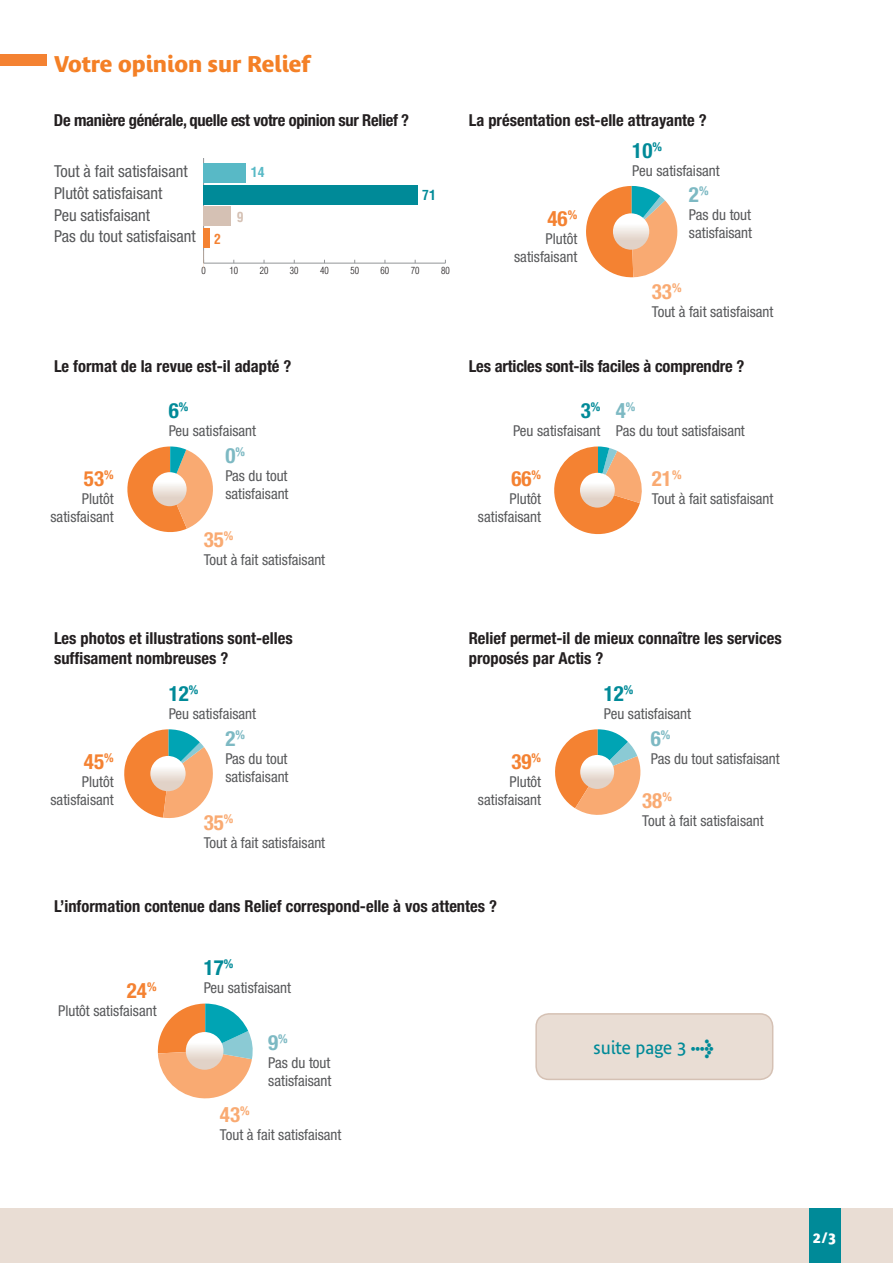
<style>
.page{position:relative;width:893px;height:1263px;background:#fff}
.page>*{position:absolute;margin:0;border:0;box-sizing:border-box;transform-origin:0 0}
.t1{font:700 22.5px "Bienvenue";color:#f48026}
.t2{font:700 condensed 21px "Helvetica Neue";color:#f9aa72}
.t3{font:700 condensed 21px "Helvetica Neue";color:#f48232}
.t4{font:700 condensed 21px "Helvetica Neue";color:#008a98}
.t5{font:700 condensed 21px "Helvetica Neue";color:#7db9c3}
.t6{font:18px "Bienvenue";color:#008a98}
.t7{font:700 condensed 16.5px/19.8px "Helvetica Neue";color:#231f20}
.t8{font:condensed 16.5px/21.9px "Helvetica Neue";color:#57585a}
.t9{font:700 condensed 16.5px "Helvetica Neue";letter-spacing:-.02em;color:#231f20}
.t10{font:condensed 15px/18px "Helvetica Neue";color:#57585a;text-align:right}
.t11{font:700 15px "Bienvenue";color:#fff}
.t12{font:700 condensed 13.65px "Helvetica";color:#58b9c6}
.t13{font:700 condensed 13.65px "Helvetica";color:#008a98}
.t14{font:700 condensed 13.65px "Helvetica";color:#d5c1b4}
.t15{font:700 condensed 13.65px "Helvetica";color:#f48232}
.t16{font:300 condensed 9.75px "Helvetica";color:#231f20}
.s1{font-family:"Meta Plus";font-weight:900}
</style>
<div class="page">
<hr style="left:204px;top:263px;width:241px;height:1px;background:#939598">
<hr style="left:203px;top:158px;width:1px;height:105px;background:#939598">
<div style="left:204px;top:228px;width:6px;height:20px;background:#f48232"></div>
<div style="left:204px;top:207px;width:27px;height:19px;background:#d5c1b4"></div>
<div style="left:204px;top:185px;width:214px;height:19px;background:#008a98"></div>
<div style="left:204px;top:163px;width:42px;height:20px;background:#58b9c6"></div>
<div style="left:0;top:54px;width:47px;height:12px;background:#f48232"></div>
<div style="left:0;top:1209px;width:893px;height:54px;background:#e9ddd4"></div>
<div style="left:809px;top:1209px;width:31px;height:54px;background:#008a98"></div>
<svg style="left:586px;top:186px;width:92px;height:92px"></svg>
<svg style="left:613px;top:213px;width:36px;height:37px"></svg>
<svg style="left:127px;top:446px;width:86px;height:87px"></svg>
<svg style="left:153px;top:472px;width:34px;height:34px"></svg>
<svg style="left:124px;top:729px;width:89px;height:89px"></svg>
<svg style="left:150px;top:756px;width:36px;height:35px"></svg>
<svg style="left:157px;top:1003px;width:96px;height:96px"></svg>
<div style="left:186px;top:1032px;width:37px;height:38px;background:linear-gradient(to bottom,#fff,#ddcabc);border-radius:19px"></div>
<svg style="left:554px;top:446px;width:88px;height:89px"></svg>
<svg style="left:580px;top:473px;width:35px;height:35px"></svg>
<svg style="left:555px;top:729px;width:86px;height:86px"></svg>
<div style="left:580px;top:755px;width:34px;height:34px;background:linear-gradient(to bottom,#fff,#ddcabc);border-radius:17px"></div>
<div style="left:536px;top:1014px;width:237px;height:65px;background:#e9ddd4;border-radius:13px"></div>
<div style="left:535px;top:1013px;width:238px;height:67px;border:2px solid #d5c1b4;border-radius:13px"></div>
<h1 class="t1" style="left:54px;top:50px;width:258px">Votre opinion sur Relief</h1>
<p class="t9" style="left:54px;top:111px;width:357px">De manière générale, quelle est votre opinion sur Relief ?</p>
<p class="t7" style="left:469px;top:110px;width:239px">La présentation est-elle attrayante ?</p>
<p class="t8" style="left:54px;top:160px;width:143px">Tout à fait satisfaisant<br>Plutôt satisfaisant<br>Peu satisfaisant<br>Pas du tout satisfaisant</p>
<p class="t15" style="left:214px;top:231px;width:8px">2</p>
<p class="t12" style="left:251px;top:163px;width:15px">14</p>
<p class="t14" style="left:237px;top:208px;width:8px">9</p>
<p class="t13" style="left:422px;top:187px;width:15px">71</p>
<p class="t16" style="left:201px;top:264px;width:6px">0</p>
<p class="t16" style="left:229px;top:264px;width:10px">10</p>
<p class="t16" style="left:260px;top:264px;width:10px">20</p>
<p class="t16" style="left:290px;top:264px;width:10px">30</p>
<p class="t16" style="left:320px;top:264px;width:10px">40</p>
<p class="t16" style="left:350px;top:264px;width:10px">50</p>
<p class="t16" style="left:381px;top:264px;width:10px">60</p>
<p class="t16" style="left:411px;top:264px;width:10px">70</p>
<p class="t16" style="left:441px;top:264px;width:10px">80</p>
<p class="t7" style="left:54px;top:356px;width:239px">Le format de la revue est-il adapté ?</p>
<h2 class="t3" style="left:84px;top:466px;width:31px">53<sup>%</sup></h2>
<p class="t10" style="left:50px;top:490px;width:65px">Plutôt satisfaisant</p>
<h2 class="t4" style="left:169px;top:398px;width:21px">6<sup>%</sup></h2>
<p class="t10" style="left:169px;top:422px;width:89px">Peu satisfaisant</p>
<h2 class="t5" style="left:225px;top:443px;width:21px">0<sup>%</sup></h2>
<p class="t10" style="left:225px;top:466px;width:65px;text-align:left">Pas du tout satisfaisant</p>
<h2 class="t2" style="left:204px;top:527px;width:31px">35<sup>%</sup></h2>
<p class="t10" style="left:204px;top:550px;width:123px">Tout à fait satisfaisant</p>
<h2 class="t3" style="left:548px;top:205px;width:31px">46<sup>%</sup></h2>
<p class="t10" style="left:514px;top:229px;width:65px">Plutôt satisfaisant</p>
<h2 class="t4" style="left:632px;top:137px;width:31px">10<sup>%</sup></h2>
<p class="t10" style="left:632px;top:161px;width:89px">Peu satisfaisant</p>
<h2 class="t5" style="left:689px;top:182px;width:21px">2<sup>%</sup></h2>
<p class="t10" style="left:689px;top:206px;width:65px;text-align:left">Pas du tout satisfaisant</p>
<h2 class="t2" style="left:652px;top:279px;width:31px">33<sup>%</sup></h2>
<p class="t10" style="left:652px;top:303px;width:123px">Tout à fait satisfaisant</p>
<p class="t7" style="left:469px;top:356px;width:277px">Les articles sont-ils faciles à comprendre ?</p>
<h2 class="t4" style="left:581px;top:398px;width:21px">3<sup>%</sup></h2>
<p class="t10" style="left:513px;top:422px;width:89px">Peu satisfaisant</p>
<h2 class="t3" style="left:511px;top:466px;width:31px">66<sup>%</sup></h2>
<p class="t10" style="left:478px;top:490px;width:65px">Plutôt satisfaisant</p>
<h2 class="t5" style="left:616px;top:398px;width:21px">4<sup>%</sup></h2>
<p class="t10" style="left:616px;top:422px;width:130px">Pas du tout satisfaisant</p>
<h2 class="t2" style="left:652px;top:466px;width:31px">21<sup>%</sup></h2>
<p class="t10" style="left:652px;top:490px;width:123px">Tout à fait satisfaisant</p>
<p class="t7" style="left:54px;top:628px;width:240px">Les photos et illustrations sont-elles suffisament nombreuses ?</p>
<p class="t7" style="left:469px;top:628px;width:314px">Relief permet-il de mieux connaître les services proposés par Actis ?</p>
<h2 class="t4" style="left:169px;top:681px;width:31px">12<sup>%</sup></h2>
<p class="t10" style="left:169px;top:704px;width:89px">Peu satisfaisant</p>
<h2 class="t4" style="left:604px;top:681px;width:31px">12<sup>%</sup></h2>
<p class="t10" style="left:604px;top:704px;width:89px">Peu satisfaisant</p>
<h2 class="t3" style="left:84px;top:749px;width:31px">45<sup>%</sup></h2>
<p class="t10" style="left:50px;top:773px;width:65px">Plutôt satisfaisant</p>
<h2 class="t5" style="left:225px;top:725px;width:21px">2<sup>%</sup></h2>
<p class="t10" style="left:225px;top:749px;width:65px;text-align:left">Pas du tout satisfaisant</p>
<h2 class="t2" style="left:204px;top:809px;width:31px">35<sup>%</sup></h2>
<p class="t10" style="left:204px;top:833px;width:123px">Tout à fait satisfaisant</p>
<h2 class="t3" style="left:511px;top:749px;width:31px">39<sup>%</sup></h2>
<p class="t10" style="left:478px;top:773px;width:65px">Plutôt satisfaisant</p>
<h2 class="t5" style="left:651px;top:725px;width:21px">6<sup>%</sup></h2>
<p class="t10" style="left:651px;top:749px;width:130px">Pas du tout satisfaisant</p>
<h2 class="t2" style="left:642px;top:788px;width:31px">38<sup>%</sup></h2>
<p class="t10" style="left:642px;top:811px;width:123px">Tout à fait satisfaisant</p>
<p class="t7" style="left:54px;top:896px;width:444px">L’information contenue dans Relief correspond-elle à vos attentes ?</p>
<h2 class="t3" style="left:127px;top:977px;width:31px">24<sup>%</sup></h2>
<p class="t10" style="left:58px;top:1001px;width:100px">Plutôt satisfaisant</p>
<h2 class="t4" style="left:204px;top:955px;width:31px">17<sup>%</sup></h2>
<p class="t10" style="left:204px;top:979px;width:89px">Peu satisfaisant</p>
<h2 class="t5" style="left:268px;top:1029px;width:21px">9<sup>%</sup></h2>
<p class="t10" style="left:268px;top:1053px;width:65px;text-align:left">Pas du tout satisfaisant</p>
<h2 class="t2" style="left:220px;top:1101px;width:31px">43<sup>%</sup></h2>
<p class="t10" style="left:220px;top:1125px;width:123px">Tout à fait satisfaisant</p>
<p class="t6" style="left:593px;top:1037px;width:122px">suite page 3 <span class="s1">&gt;</span></p>
<p class="t11" style="left:813px;top:1229px;width:24px">2/3</p>
</div>
